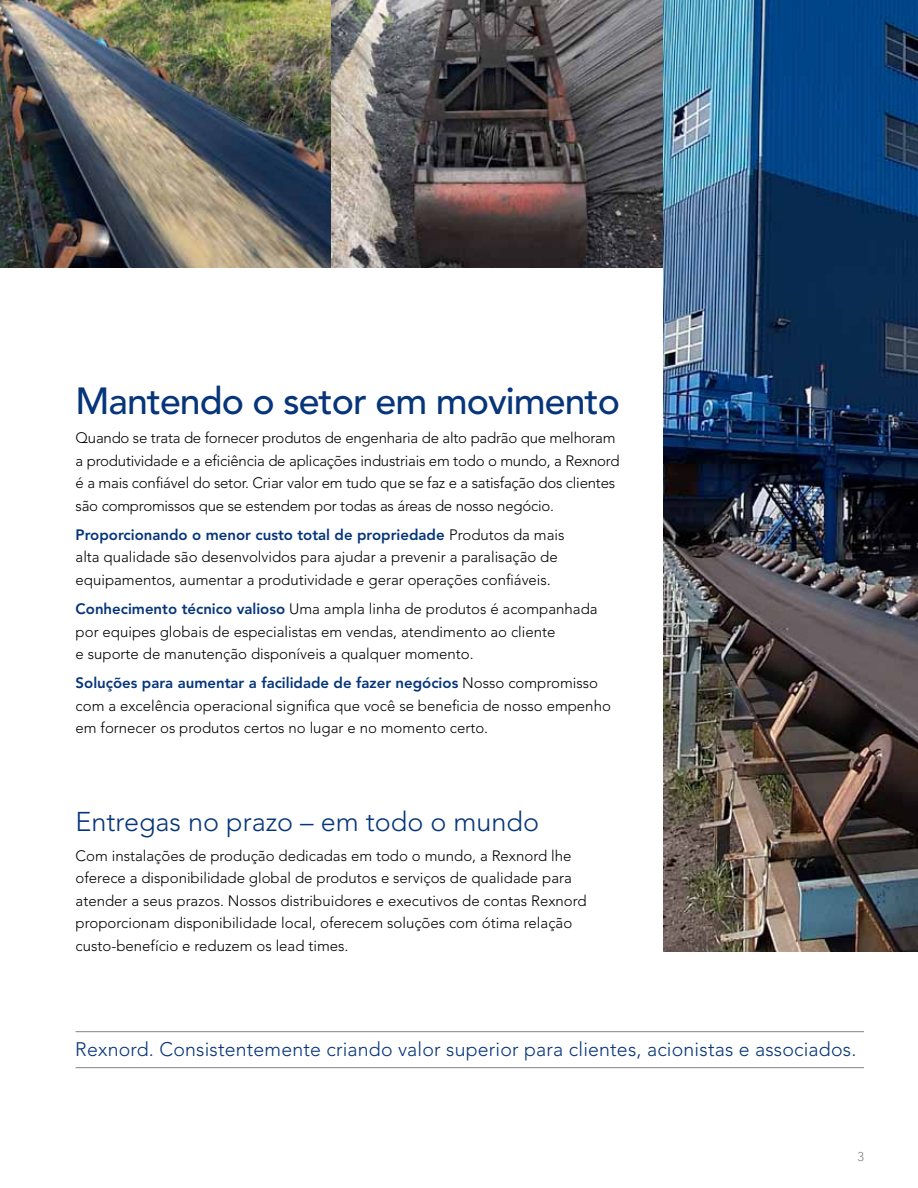
<style>
.page{position:relative;width:918px;height:1188px;background:#fff}
.page>*{position:absolute;margin:0;border:0;box-sizing:border-box;transform-origin:0 0}
.t1{font:500 37.5px "Avenir LT Std";letter-spacing:-.025em;color:#06357a}
.t2{font:300 27px "Avenir LT Std";color:#06357a}
.t3{font:300 19.5px "Avenir LT Std";letter-spacing:.01em;color:#06357a}
.t4{font:300 15px/22.5px "Avenir LT Std";color:#000}
.t5{font:300 12.75px "Avenir LT Std";color:#808285}
.s1{font-weight:800;color:#06357a}
</style>
<div class="page">
<img style="left:0;top:0;width:664px;height:267px">
<img style="left:664px;top:0;width:254px;height:951px">
<hr style="left:76px;top:1067px;width:788px;height:1px;background:#808285">
<hr style="left:76px;top:1031px;width:788px;height:1px;background:#808285">
<h1 class="t1" style="left:76px;top:379px;width:546px">Mantendo o setor em movimento</h1>
<p class="t4" style="left:76px;top:427px;width:546px">Quando se trata de fornecer produtos de engenharia de alto padrão que melhoram a produtividade e a eficiência de aplicações industriais em todo o mundo, a Rexnord é a mais confiável do setor. Criar valor em tudo que se faz e a satisfação dos clientes são compromissos que se estendem por todas as áreas de nosso negócio.</p>
<p class="t4" style="left:76px;top:524px;width:490px"><span class="s1">Proporcionando o menor custo total de propriedade</span> Produtos da mais alta qualidade são desenvolvidos para ajudar a prevenir a paralisação de equipamentos, aumentar a produtividade e gerar operações confiáveis.</p>
<p class="t4" style="left:76px;top:598px;width:524px"><span class="s1">Conhecimento técnico valioso</span> Uma ampla linha de produtos é acompanhada por equipes globais de especialistas em vendas, atendimento ao cliente<br>e suporte de manutenção disponíveis a qualquer momento.</p>
<p class="t4" style="left:76px;top:672px;width:537px"><span class="s1">Soluções para aumentar a facilidade de fazer negócios</span> Nosso compromisso com a excelência operacional significa que você se beneficia de nosso empenho em fornecer os produtos certos no lugar e no momento certo.</p>
<h2 class="t2" style="left:76px;top:806px;width:465px">Entregas no prazo – em todo o mundo</h2>
<p class="t4" style="left:76px;top:844px;width:513px">Com instalações de produção dedicadas em todo o mundo, a Rexnord lhe oferece a disponibilidade global de produtos e serviços de qualidade para atender a seus prazos. Nossos distribuidores e executivos de contas Rexnord proporcionam disponibilidade local, oferecem soluções com ótima relação custo‑benefício e reduzem os lead times.</p>
<h3 class="t3" style="left:75px;top:1038px;width:783px">Rexnord. Consistentemente criando valor superior para clientes, acionistas e associados.</h3>
<p class="t5" style="left:858px;top:1149px;width:8px">3</p>
</div>
